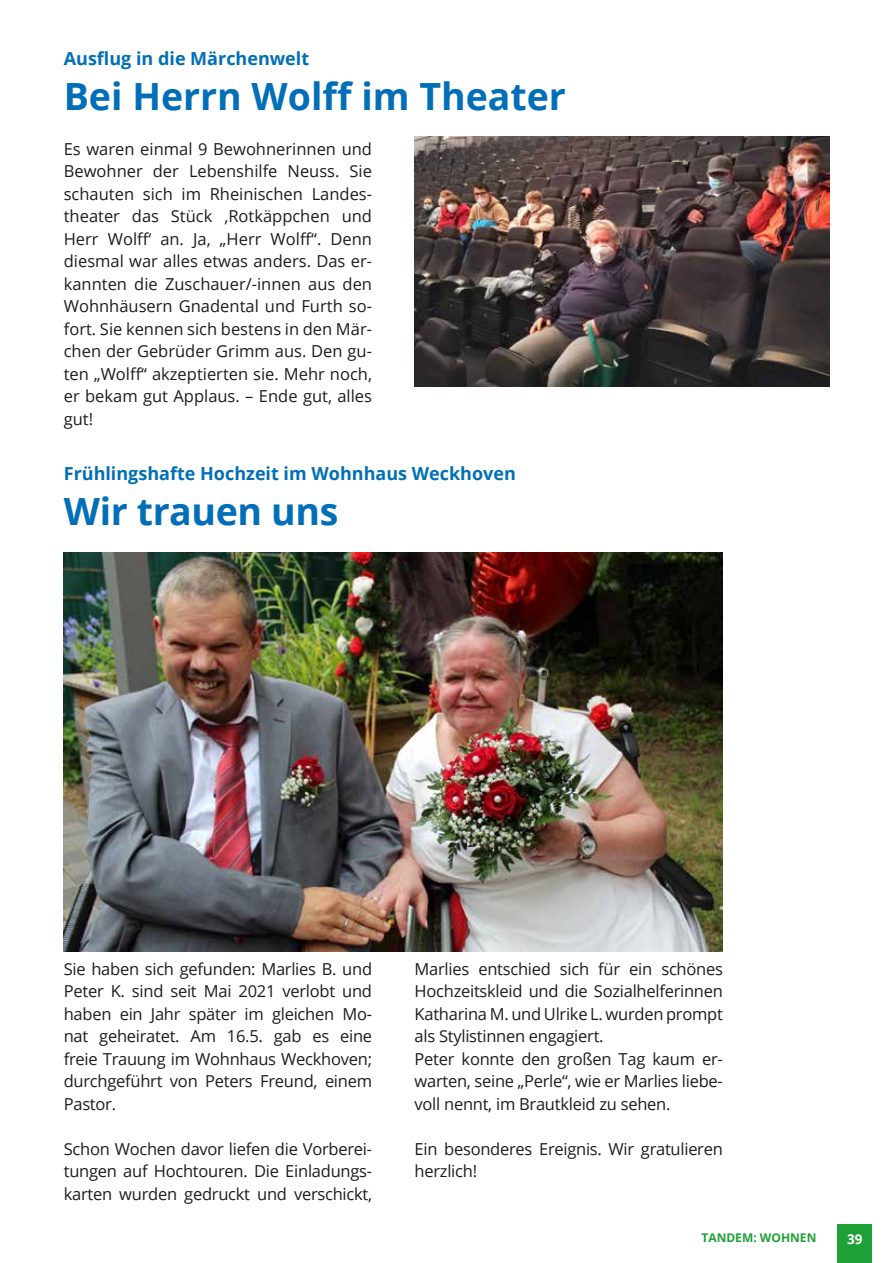
<style>
.page{position:relative;width:893px;height:1263px;background:#fff}
.page>*{position:absolute;margin:0;border:0;box-sizing:border-box;transform-origin:0 0}
.t1{font:700 37.5px "Open Sans";color:#006fb7}
.t2{font:700 18px "Open Sans";color:#006fb7}
.t3{font:16.5px/22.5px "Open Sans";letter-spacing:-.015em;color:#1d1d1b;text-align:justify}
.t4{font:700 13.5px "Open Sans";color:#fff}
.t5{font:700 12px "Open Sans";color:#1fa138}
</style>
<div class="page">
<div style="left:838px;top:1225px;width:34px;height:38px;background:#1fa138"></div>
<img style="left:64px;top:553px;width:659px;height:399px">
<img style="left:415px;top:136px;width:414px;height:251px">
<p class="t2" style="left:64px;top:46px;width:247px">Ausflug in die Märchenwelt</p>
<h1 class="t1" style="left:64px;top:70px;width:504px">Bei Herrn Wolff im Theater</h1>
<p class="t3" style="left:64px;top:137px;width:310px">Es waren einmal 9 Bewohnerinnen und Bewohner der Lebenshilfe Neuss. Sie schauten sich im Rheinischen Landes&shy;theater das Stück ‚Rotkäppchen und Herr Wolff‘ an. Ja, „Herr Wolff“. Denn diesmal war alles etwas anders. Das er&shy;kannten die Zuschauer/-innen aus den Wohnhäusern Gnadental und Furth so&shy;fort. Sie kennen sich bestens in den Mär&shy;chen der Gebrüder Grimm aus. Den gu&shy;ten „Wolff“ akzeptierten sie. Mehr noch, er bekam gut Applaus. – Ende gut, alles gut!</p>
<p class="t2" style="left:64px;top:460px;width:454px">Frühlingshafte Hochzeit im Wohnhaus Weckhoven</p>
<h1 class="t1" style="left:64px;top:484px;width:276px">Wir trauen uns</h1>
<p class="t3" style="left:64px;top:957px;width:310px">Sie haben sich gefunden: Marlies B. und Peter K. sind seit Mai 2021 verlobt und haben ein Jahr später im gleichen Mo&shy;nat geheiratet. Am 16.5. gab es eine freie Trauung im Wohnhaus Weckhoven; durchgeführt von Peters Freund, einem Pastor.</p>
<p class="t3" style="left:64px;top:1137px;width:310px">Schon Wochen davor liefen die Vorberei&shy;tungen auf Hochtouren. Die Einladungs&shy;karten wurden gedruckt und verschickt,</p>
<p class="t3" style="left:415px;top:957px;width:310px;text-align:left">Marlies entschied sich für ein schönes Hochzeitskleid und die Sozialhelferinnen Katharina M. und Ulrike L. wurden prompt als Stylistinnen engagiert.<br>Peter konnte den großen Tag kaum er&shy;warten, seine „Perle“, wie er Marlies liebe&shy;voll nennt, im Brautkleid zu sehen.</p>
<p class="t3" style="left:415px;top:1137px;width:310px">Ein besonderes Ereignis. Wir gratulieren herzlich!</p>
<p class="t5" style="left:701px;top:1229px;width:117px">TANDEM: WOHNEN</p>
<p class="t4" style="left:847px;top:1229px;width:17px">39</p>
</div>
